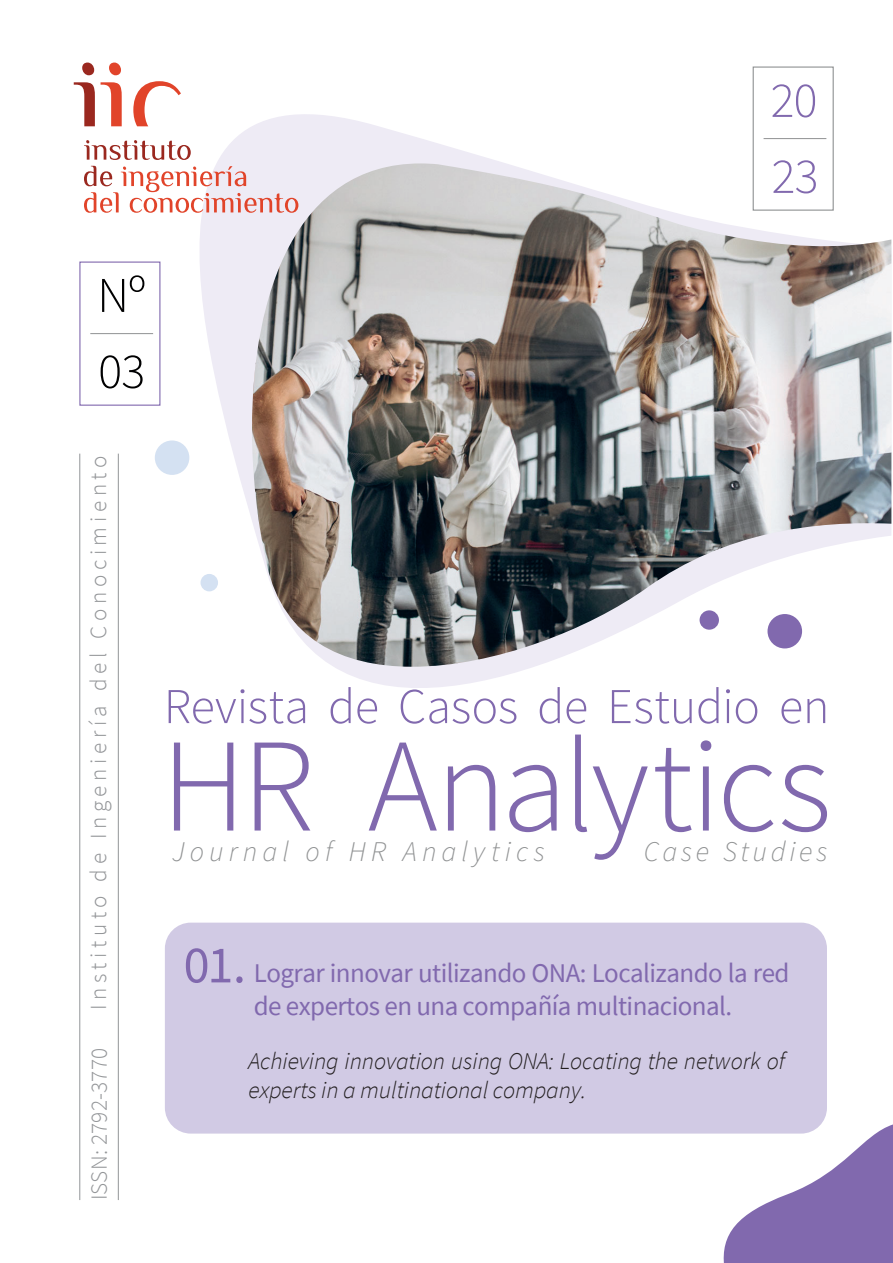
<style>
.page{position:relative;width:893px;height:1263px;background:#fff}
.page>*{position:absolute;margin:0;border:0;box-sizing:border-box;transform-origin:0 0}
.t1{font:300 133.5px "Source Sans Pro";letter-spacing:-.025em;color:#8169ae}
.t2{font:300 50.1px "Source Sans Pro";color:#8169ae}
.t3{font:300 49.95px/75.9px "Source Sans Pro";color:#000001}
.t4{font:300 49.95px/75.9px "Source Sans Pro";color:#8169ae}
.t5{font:italic 300 28.5px "Source Sans Pro";letter-spacing:.175em;color:#909293}
.t6{font:italic 300 28.5px "Source Sans Pro";letter-spacing:.125em;color:#909293}
.t7{font:27px/32.4px "Source Sans Pro";letter-spacing:-.02em;color:#8169ae;text-align:center}
.t8{font:italic 300 24px/28.8px "Source Sans Pro";letter-spacing:-.005em;color:#231f20}
.t9{font:300 23.1px "Source Sans Pro";letter-spacing:.2em;color:#939598}
.t10{font:300 23.1px "Source Sans Pro";letter-spacing:.01em;color:#939598}
.s1{font-size:52.5px}
</style>
<div class="page">
<svg style="left:724px;top:1124px;width:169px;height:139px"></svg>
<svg style="left:200px;top:114px;width:627px;height:574px"></svg>
<img style="left:252px;top:163px;width:639px;height:504px">
<svg style="left:74px;top:63px;width:224px;height:150px"></svg>
<hr style="left:80px;top:454px;width:1px;height:746px;background:#939598">
<hr style="left:118px;top:454px;width:1px;height:746px;background:#939598">
<div style="left:79px;top:261px;width:81px;height:145px;border:1px solid #8169ae"></div>
<hr style="left:90px;top:333px;width:63px;height:1px;background:#909293">
<div style="left:753px;top:66px;width:81px;height:145px;border:1px solid #909293"></div>
<hr style="left:764px;top:138px;width:62px;height:1px;background:#909293">
<div style="left:165px;top:923px;width:662px;height:210px;background:#d1cae4;border-radius:26px"></div>
<div style="left:155px;top:440px;width:34px;height:35px;background:#d4e1f2;border-radius:50%"></div>
<div style="left:201px;top:574px;width:17px;height:17px;background:#d4e1f2;border-radius:50%"></div>
<div style="left:767px;top:614px;width:35px;height:34px;background:#8169ae;border-radius:50%"></div>
<div style="left:700px;top:610px;width:19px;height:20px;background:#8169ae;border-radius:50%"></div>
<h3 class="t4" style="left:770px;top:62px;width:49px">20<br>23</h3>
<h3 class="t3" style="left:97px;top:257px;width:50px">Nº<br>03</h3>
<p class="t9" style="left:84px;top:1010px;width:556px;rotate:-90deg">Instituto de Ingeniería del Conocimiento</p>
<p class="t10" style="left:85px;top:1200px;width:154px;rotate:-90deg">ISSN: 2792-3770</p>
<h2 class="t2" style="left:164px;top:676px;width:667px">Revista de Casos de Estudio en</h2>
<h1 class="t1" style="left:161px;top:704px;width:672px">HR Analytics</h1>
<p class="t5" style="left:172px;top:832px;width:374px">Journal of HR Analytics</p>
<p class="t6" style="left:644px;top:832px;width:185px">Case Studies</p>
<p class="t7" style="left:184px;top:957px;width:607px"><span class="s1">01.</span> Lograr innovar utilizando ONA: Localizando la red de expertos en una compañía multinacional.</p>
<p class="t8" style="left:249px;top:1046px;width:538px">Achieving innovation using ONA: Locating the network of experts in a multinational company.</p>
</div>
